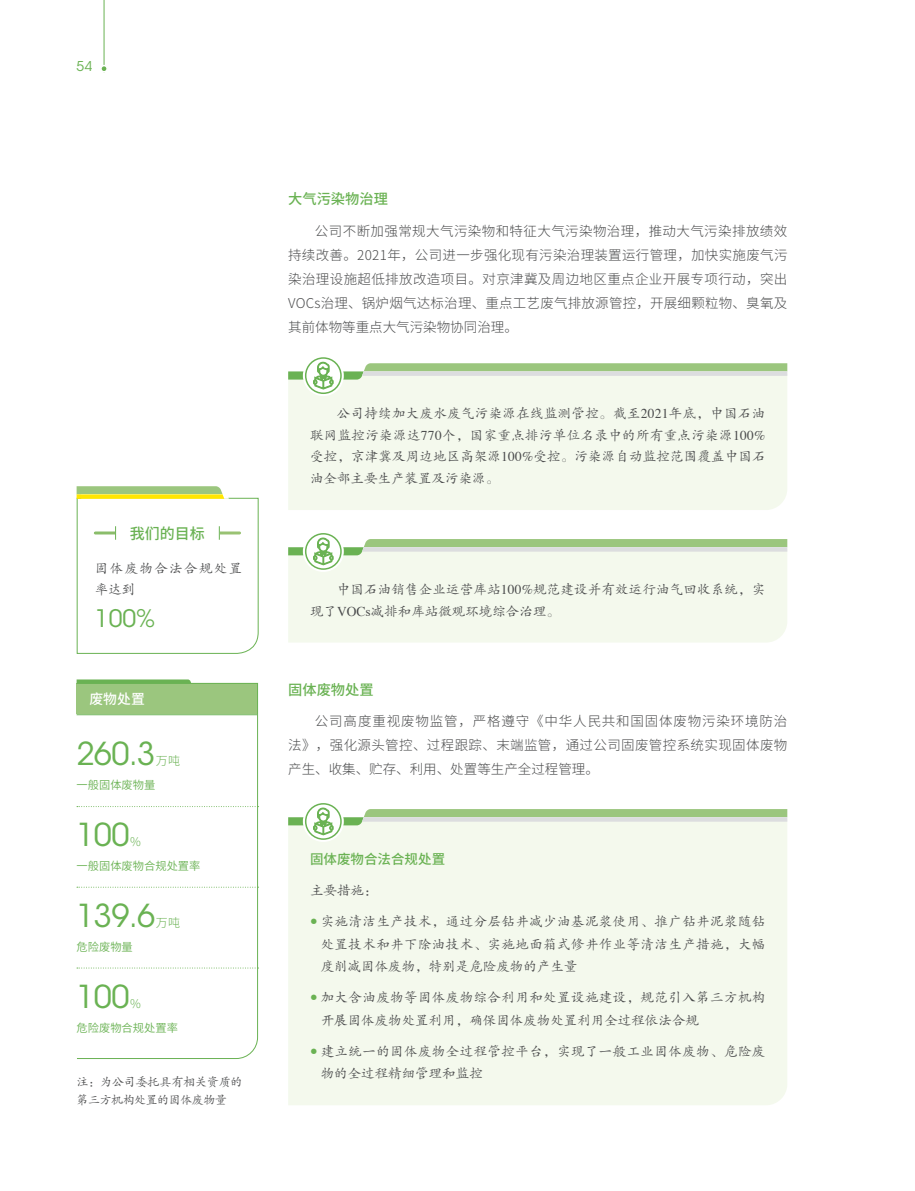
<style>
.page{position:relative;width:915px;height:1191px;background:#fff}
.page>*{position:absolute;margin:0;border:0;box-sizing:border-box;transform-origin:0 0}
.t1{font:31.5px "ITC Avant Garde Std";letter-spacing:-.025em;color:#6ab253}
.t2{font:24px "ITC Avant Garde Std";color:#6ab253}
.t3{font:500 15px "Source Han Sans CN";color:#6ab253}
.t4{font:500 14.25px "Source Han Sans CN";color:#6ab253}
.t5{font:500 13.8px "Source Han Sans CN";color:#fff}
.t6{font:13.5px/21.5px "FZKTK GBK1 0";letter-spacing:.01em;color:#4b4c4d;text-align:justify}
.t7{font:300 13.5px/24px "Source Han Sans CN";letter-spacing:.015em;color:#4b4c4d;text-align:justify}
.t8{font:13.5px/22.5px "FZKTK GBK1 0";letter-spacing:.03em;color:#4b4c4d}
.t9{font:13.5px/21.5px "FZKTK GBK1 0";letter-spacing:.1em;color:#4b4c4d}
.t10{font:500 13.5px "Source Han Sans CN";color:#6ab253}
.t11{font:13.5px "ITC Avant Garde Std";color:#6ab253}
.t12{font:12px/18px "FZKTK GBK1 0";letter-spacing:-.04em;color:#4b4c4d}
.t13{font:300 12px "Source Han Sans CN";color:#6ab253}
.t14{font:11.25px "Source Han Sans CN";color:#6ab253}
.s1{font-family:"Times"}
</style>
<div class="page">
<hr style="left:104px;top:0;width:1px;height:72px;background:#6ab253">
<div style="left:100px;top:65px;width:8px;height:7px;border:2px solid #fff;border-radius:50%"></div>
<div style="left:288px;top:835px;width:499px;height:270px;background:#f4f9ed"></div>
<div style="left:303px;top:801px;width:41px;height:41px;background:#fff;border-radius:50%"></div>
<svg style="left:304px;top:802px;width:38px;height:39px"></svg>
<svg style="left:304px;top:803px;width:38px;height:37px"></svg>
<svg style="left:305px;top:804px;width:36px;height:35px"></svg>
<div style="left:305px;top:803px;width:36px;height:37px;border:2px solid #6ab253;border-radius:50%"></div>
<svg style="left:288px;top:807px;width:499px;height:28px;background:#d6e6cc"></svg>
<svg style="left:76px;top:486px;width:183px;height:168px"></svg>
<svg style="left:77px;top:679px;width:114px;height:3px"></svg>
<svg style="left:76px;top:682px;width:182px;height:377px"></svg>
<div style="left:288px;top:390px;width:499px;height:120px;background:#f4f9ed"></div>
<div style="left:303px;top:355px;width:41px;height:41px;background:#fff;border-radius:50%"></div>
<svg style="left:304px;top:356px;width:38px;height:39px"></svg>
<svg style="left:304px;top:357px;width:38px;height:37px"></svg>
<svg style="left:305px;top:358px;width:36px;height:35px"></svg>
<div style="left:305px;top:357px;width:36px;height:37px;border:2px solid #6ab253;border-radius:50%"></div>
<svg style="left:288px;top:361px;width:499px;height:29px;background:#d8e7cd"></svg>
<div style="left:288px;top:566px;width:499px;height:76px;background:#f4f9ed"></div>
<div style="left:303px;top:531px;width:41px;height:41px;background:#fff;border-radius:50%"></div>
<svg style="left:304px;top:532px;width:38px;height:39px"></svg>
<svg style="left:304px;top:533px;width:38px;height:37px"></svg>
<svg style="left:305px;top:534px;width:36px;height:35px"></svg>
<div style="left:305px;top:533px;width:36px;height:37px;border:2px solid #6ab253;border-radius:50%"></div>
<svg style="left:288px;top:537px;width:499px;height:29px;background:#d7e7cd"></svg>
<p class="t11" style="left:77px;top:58px;width:17px">54</p>
<p class="t3" style="left:130px;top:525px;width:77px">我们的目标</p>
<p class="t9" style="left:95px;top:557px;width:149px">固体废物合法合规处置率达到</p>
<h2 class="t2" style="left:95px;top:604px;width:61px">100%</h2>
<p class="t5" style="left:89px;top:691px;width:57px">废物处置</p>
<h1 class="t1" style="left:77px;top:734px;width:80px">260.3</h1>
<p class="t13" style="left:156px;top:753px;width:26px">万吨</p>
<p class="t14" style="left:77px;top:778px;width:80px">一般固体废物量</p>
<h1 class="t1" style="left:77px;top:815px;width:54px">100</h1>
<p class="t13" style="left:130px;top:834px;width:12px">%</p>
<p class="t14" style="left:77px;top:859px;width:125px">一般固体废物合规处置率</p>
<h1 class="t1" style="left:77px;top:896px;width:80px">139.6</h1>
<p class="t13" style="left:156px;top:915px;width:26px">万吨</p>
<p class="t14" style="left:77px;top:940px;width:58px">危险废物量</p>
<h1 class="t1" style="left:77px;top:977px;width:54px">100</h1>
<p class="t13" style="left:130px;top:996px;width:12px">%</p>
<p class="t14" style="left:77px;top:1021px;width:103px">危险废物合规处置率</p>
<p class="t12" style="left:77px;top:1073px;width:167px">注：为公司委托具有相关资质的第三方机构处置的固体废物量</p>
<p class="t4" style="left:288px;top:190px;width:101px">大气污染物治理</p>
<p class="t7" style="left:288px;top:219px;width:500px;text-indent:27px">公司不断加强常规大气污染物和特征大气污染物治理，推动大气污染排放绩效持续改善。2021年，公司进一步强化现有污染治理装置运行管理，加快实施废气污染治理设施超低排放改造项目。对京津冀及周边地区重点企业开展专项行动，突出VOCs治理、锅炉烟气达标治理、重点工艺废气排放源管控，开展细颗粒物、臭氧及其前体物等重点大气污染物协同治理。</p>
<p class="t6" style="left:310px;top:403px;width:457px;text-indent:27px">公司持续加大废水废气污染源在线监测管控。截至<span class="s1">2021</span>年底，中国石油联网监控污染源达<span class="s1">770</span>个，国家重点排污单位名录中的所有重点污染源<span class="s1">100%</span>受控，京津冀及周边地区高架源<span class="s1">100%</span>受控。污染源自动监控范围覆盖中国石油全部主要生产装置及污染源。</p>
<p class="t6" style="left:310px;top:579px;width:456px;text-indent:27px">中国石油销售企业运营库站<span class="s1">100%</span>规范建设并有效运行油气回收系统，实现了<span class="s1">VOCs</span>减排和库站微观环境综合治理。</p>
<p class="t4" style="left:288px;top:681px;width:87px">固体废物处置</p>
<p class="t7" style="left:288px;top:709px;width:500px;text-indent:27px">公司高度重视废物监管，严格遵守《中华人民共和国固体废物污染环境防治法》，强化源头管控、过程跟踪、末端监管，通过公司固废管控系统实现固体废物产生、收集、贮存、利用、处置等生产全过程管理。</p>
<p class="t10" style="left:310px;top:852px;width:136px">固体废物合法合规处置</p>
<p class="t6" style="left:310px;top:880px;width:69px">主要措施：</p>
<p class="t6" style="left:320px;top:910px;width:446px;line-height:22.5px;text-indent:-11px"><sup>●</sup> 实施清洁生产技术，通过分层钻井减少油基泥浆使用、推广钻井泥浆随钻处置技术和井下除油技术、实施地面箱式修井作业等清洁生产措施，大幅度削减固体废物，特别是危险废物的产生量</p>
<p class="t8" style="left:320px;top:986px;width:446px;text-indent:-11px"><sup>●</sup> 加大含油废物等固体废物综合利用和处置设施建设，规范引入第三方机构开展固体废物处置利用，确保固体废物处置利用全过程依法合规</p>
<p class="t8" style="left:320px;top:1040px;width:446px;text-indent:-11px"><sup>●</sup> 建立统一的固体废物全过程管控平台，实现了一般工业固体废物、危险废物的全过程精细管理和监控</p>
</div>
